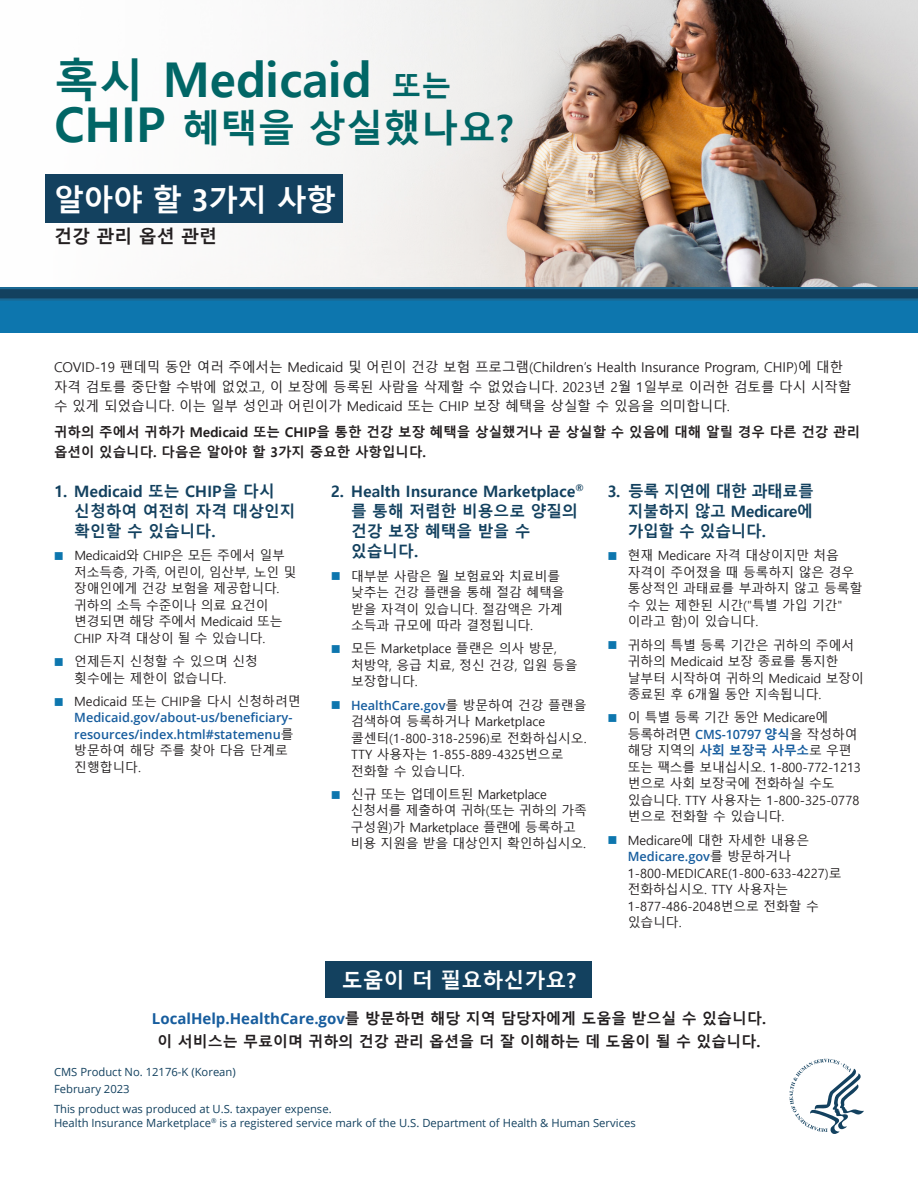
<style>
.page{position:relative;width:918px;height:1188px;background:#fff}
.page>*{position:absolute;margin:0;border:0;box-sizing:border-box;transform-origin:0 0}
.t1{font:700 48px "Malgun Gothic";color:#016666}
.t2{font:700 37.5px "Malgun Gothic";color:#016666}
.t3{font:700 30px "Malgun Gothic";letter-spacing:-.02em;color:#fff}
.t4{font:700 21px "Malgun Gothic";color:#fff}
.Paragraph_Style_1{font:700 18px "Malgun Gothic";color:#231f20}
.H3{font:700 15.75px "Malgun Gothic";color:#13415f}
.H3-2{font:700 15.75px "Malgun Gothic";letter-spacing:-.02em;color:#13415f}
.text_no_indent{font:700 15px "Malgun Gothic";color:#231f20}
.t5{font:13.5px/19.5px "Malgun Gothic";color:#231f20}
.t6{font:700 13.5px/19.5px "Malgun Gothic";color:#231f20}
.text_bullet{font:12.75px "Malgun Gothic";color:#231f20}
.text_bullet-2{font:600 12.75px/16.5px "Open Sans";color:#175d9e}
.t7{font:11.25px/16.5px "Open Sans";color:#13415f}
.s1{font-size:45px}
.s2{font-size:30px}
.s3{font-size:48px}
.s4{color:#0d76ae}
.s5{font-family:"Malgun Gothic";font-weight:400;color:#231f20}
.s6{font-family:"Open Sans";font-weight:600;color:#175d9e}
.s7{font-weight:700;color:#175d9e}
.s8{font-family:"Open Sans";color:#175d9e}
</style>
<div class="page">
<img style="left:45px;top:0;width:873px;height:287px">
<div style="left:326px;top:961px;width:266px;height:36px;background:#13415f"></div>
<div style="left:0;top:288px;width:918px;height:45px;background:#0d76ae"></div>
<svg style="left:0;top:287px;width:918px;height:14px;background:#144e71"></svg>
<svg style="left:789px;top:1059px;width:75px;height:75px"></svg>
<div style="left:46px;top:174px;width:297px;height:49px;background:#13415f"></div>
<h1 class="t1" style="left:54px;top:51px;width:399px"><span class="s1">혹시</span> Medicaid <span class="s2">또는</span></h1>
<h1 class="t2" style="left:54px;top:106px;width:461px"><span class="s3">CHIP</span> 혜택을 상실했나요?</h1>
<h1 class="t3" style="left:54px;top:183px;width:284px">알아야 할 3가지 사항</h1>
<p class="Paragraph_Style_1" style="left:54px;top:226px;width:165px">건강 관리 옵션 관련</p>
<p class="t5" style="left:54px;top:358px;width:799px">COVID-19 팬데믹 동안 여러 주에서는 Medicaid 및 어린이 건강 보험 프로그램(Children’s Health Insurance Program, CHIP)에 대한 자격 검토를 중단할 수밖에 없었고, 이 보장에 등록된 사람을 삭제할 수 없었습니다. 2023년 2월 1일부로 이러한 검토를 다시 시작할 수 있게 되었습니다. 이는 일부 성인과 어린이가 Medicaid 또는 CHIP 보장 혜택을 상실할 수 있음을 의미합니다.</p>
<p class="t6" style="left:54px;top:423px;width:808px">귀하의 주에서 귀하가 Medicaid 또는 CHIP을 통한 건강 보장 혜택을 상실했거나 곧 상실할 수 있음에 대해 알릴 경우 다른 건강 관리 옵션이 있습니다. 다음은 알아야 할 3가지 중요한 사항입니다.</p>
<h2 class="H3" style="left:54px;top:481px;width:222px">1. Medicaid 또는 CHIP을 다시</h2>
<h2 class="H3" style="left:74px;top:502px;width:223px">신청하여 여전히 자격 대상인지</h2>
<h2 class="H3" style="left:74px;top:522px;width:143px">확인할 수 있습니다.</h2>
<p class="text_bullet" style="left:54px;top:548px;width:232px"><span class="s4">■</span> Medicaid와 CHIP은 모든 주에서 일부</p>
<p class="text_bullet" style="left:74px;top:565px;width:223px">저소득층, 가족, 어린이, 임산부, 노인 및</p>
<p class="text_bullet" style="left:74px;top:581px;width:207px">장애인에게 건강 보험을 제공합니다.</p>
<p class="text_bullet" style="left:74px;top:598px;width:196px">귀하의 소득 수준이나 의료 요건이</p>
<p class="text_bullet" style="left:74px;top:614px;width:210px">변경되면 해당 주에서 Medicaid 또는</p>
<p class="text_bullet" style="left:74px;top:631px;width:192px">CHIP 자격 대상이 될 수 있습니다.</p>
<p class="text_bullet" style="left:54px;top:654px;width:205px"><span class="s4">■</span> 언제든지 신청할 수 있으며 신청</p>
<p class="text_bullet" style="left:74px;top:671px;width:154px">횟수에는 제한이 없습니다.</p>
<p class="text_bullet" style="left:54px;top:694px;width:248px"><span class="s4">■</span> Medicaid 또는 CHIP을 다시 신청하려면</p>
<p class="text_bullet-2" style="left:74px;top:709px;width:221px">Medicaid.gov/about-us/beneficiary&shy;resources/index.html#statemenu<span class="s5">를</span></p>
<p class="text_bullet" style="left:74px;top:743px;width:215px">방문하여 해당 주를 찾아 다음 단계로</p>
<p class="text_bullet" style="left:74px;top:760px;width:68px">진행합니다.</p>
<h2 class="H3" style="left:331px;top:481px;width:255px">2. Health Insurance Marketplace<sup>®</sup></h2>
<h2 class="H3" style="left:351px;top:502px;width:228px">를 통해 저렴한 비용으로 양질의</h2>
<h2 class="H3" style="left:351px;top:522px;width:181px">건강 보장 혜택을 받을 수</h2>
<h2 class="H3" style="left:351px;top:542px;width:69px">있습니다.</h2>
<p class="text_bullet" style="left:331px;top:569px;width:231px"><span class="s4">■</span> 대부분 사람은 월 보험료와 치료비를</p>
<p class="text_bullet" style="left:351px;top:585px;width:215px">낮추는 건강 플랜을 통해 절감 혜택을</p>
<p class="text_bullet" style="left:351px;top:602px;width:213px">받을 자격이 있습니다. 절감액은 가계</p>
<p class="text_bullet" style="left:351px;top:618px;width:184px">소득과 규모에 따라 결정됩니다.</p>
<p class="text_bullet" style="left:331px;top:641px;width:228px"><span class="s4">■</span> 모든 Marketplace 플랜은 의사 방문,</p>
<p class="text_bullet" style="left:351px;top:658px;width:228px">처방약, 응급 치료, 정신 건강, 입원 등을</p>
<p class="text_bullet" style="left:351px;top:674px;width:68px">보장합니다.</p>
<p class="text_bullet-2" style="left:331px;top:696px;width:257px"><span class="s4">■</span> HealthCare.gov<span class="s5">를 방문하여 건강 플랜을</span></p>
<p class="text_bullet" style="left:351px;top:714px;width:196px">검색하여 등록하거나 Marketplace</p>
<p class="text_bullet" style="left:351px;top:731px;width:237px">콜센터(1-800-318-2596)로 전화하십시오.</p>
<p class="text_bullet" style="left:351px;top:747px;width:214px">TTY 사용자는 1-855-889-4325번으로</p>
<p class="text_bullet" style="left:351px;top:764px;width:115px">전화할 수 있습니다.</p>
<p class="text_bullet" style="left:331px;top:787px;width:218px"><span class="s4">■</span> 신규 또는 업데이트된 Marketplace</p>
<p class="text_bullet" style="left:351px;top:803px;width:237px">신청서를 제출하여 귀하(또는 귀하의 가족</p>
<p class="text_bullet" style="left:351px;top:820px;width:226px">구성원)가 Marketplace 플랜에 등록하고</p>
<p class="text_bullet" style="left:351px;top:836px;width:236px">비용 지원을 받을 대상인지 확인하십시오.</p>
<h2 class="H3-2" style="left:608px;top:481px;width:208px">3. 등록 지연에 대한 과태료를</h2>
<h2 class="H3-2" style="left:628px;top:502px;width:187px">지불하지 않고 Medicare에</h2>
<h2 class="H3" style="left:628px;top:522px;width:140px">가입할 수 있습니다.</h2>
<p class="text_bullet" style="left:607px;top:548px;width:233px"><span class="s4">■</span> 현재 Medicare 자격 대상이지만 처음</p>
<p class="text_bullet" style="left:628px;top:565px;width:228px">자격이 주어졌을 때 등록하지 않은 경우</p>
<p class="text_bullet" style="left:628px;top:581px;width:236px">통상적인 과태료를 부과하지 않고 등록할</p>
<p class="text_bullet" style="left:628px;top:598px;width:216px">수 있는 제한된 시간("특별 가입 기간"</p>
<p class="text_bullet" style="left:628px;top:614px;width:132px">이라고 함)이 있습니다.</p>
<p class="text_bullet" style="left:607px;top:638px;width:248px"><span class="s4">■</span> 귀하의 특별 등록 기간은 귀하의 주에서</p>
<p class="text_bullet" style="left:628px;top:654px;width:212px">귀하의 Medicaid 보장 종료를 통지한</p>
<p class="text_bullet" style="left:628px;top:671px;width:238px">날부터 시작하여 귀하의 Medicaid 보장이</p>
<p class="text_bullet" style="left:628px;top:687px;width:195px">종료된 후 6개월 동안 지속됩니다.</p>
<p class="text_bullet" style="left:607px;top:710px;width:222px"><span class="s4">■</span> 이 특별 등록 기간 동안 Medicare에</p>
<p class="text_bullet" style="left:628px;top:727px;width:231px">등록하려면 <span class="s6">CMS-10797</span> <span class="s7">양식</span>을 작성하여</p>
<p class="text_bullet" style="left:628px;top:743px;width:225px">해당 지역의 <span class="s7">사회 보장국 사무소</span>로 우편</p>
<p class="text_bullet" style="left:628px;top:760px;width:235px">또는 팩스를 보내십시오. 1-800-772-1213</p>
<p class="text_bullet" style="left:628px;top:776px;width:208px">번으로 사회 보장국에 전화하실 수도</p>
<p class="text_bullet" style="left:628px;top:793px;width:233px">있습니다. TTY 사용자는 1-800-325-0778</p>
<p class="text_bullet" style="left:628px;top:809px;width:158px">번으로 전화할 수 있습니다.</p>
<p class="text_bullet" style="left:607px;top:833px;width:203px"><span class="s4">■</span> Medicare에 대한 자세한 내용은</p>
<p class="text_bullet-2" style="left:628px;top:848px;width:165px">Medicare.gov<span class="s5">를 방문하거나</span></p>
<p class="text_bullet" style="left:628px;top:866px;width:215px">1-800-MEDICARE(1-800-633-4227)로</p>
<p class="text_bullet" style="left:628px;top:882px;width:162px">전화하십시오. TTY 사용자는</p>
<p class="text_bullet" style="left:628px;top:899px;width:193px">1-877-486-2048번으로 전화할 수</p>
<p class="text_bullet" style="left:628px;top:915px;width:55px">있습니다.</p>
<h3 class="t4" style="left:342px;top:968px;width:236px">도움이 더 필요하신가요?</h3>
<p class="text_no_indent" style="left:152px;top:1010px;width:616px"><span class="s8">LocalHelp.HealthCare.gov</span>를 방문하면 해당 지역 담당자에게 도움을 받으실 수 있습니다.</p>
<p class="text_no_indent" style="left:158px;top:1032px;width:604px">이 서비스는 무료이며 귀하의 건강 관리 옵션을 더 잘 이해하는 데 도움이 될 수 있습니다.</p>
<p class="t7" style="left:54px;top:1064px;width:183px">CMS Product No. 12176-K (Korean)<br>February 2023</p>
<p class="t7" style="left:54px;top:1102px;width:583px;line-height:13.5px">This product was produced at U.S. taxpayer expense.<br>Health Insurance Marketplace<sup>®</sup> is a registered service mark of the U.S. Department of Health &amp; Human Services</p>
</div>
